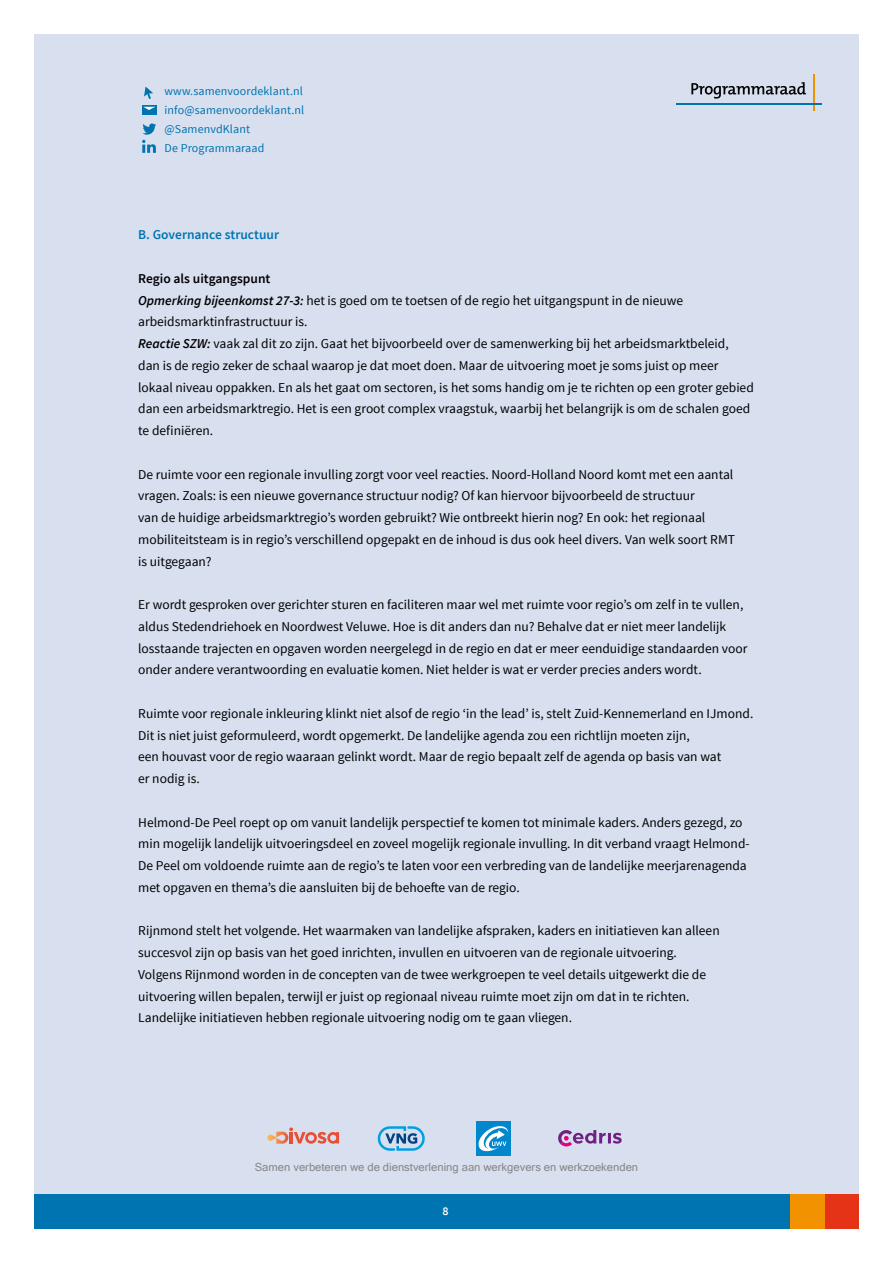
<style>
.page{position:relative;width:893px;height:1263px;background:#fff}
.page>*{position:absolute;margin:0;border:0;box-sizing:border-box;transform-origin:0 0}
.Bodytekst{font:13.5px/21.8px "Source Sans Pro";color:#000}
.Subtussenkop{font:600 13.5px "Source Sans Pro";color:#0074b0}
.Subtussenkop-2{font:600 13.5px "Source Sans Pro";color:#000}
.Bodytekst_Tabel{font:12px "Source Sans Pro";letter-spacing:.01em;color:#0074b0}
.t1{font:600 12px "Source Sans Pro";color:#fff}
.t2{font:11.25px "Microsoft Sans Serif";color:#868686}
.s1{font-weight:600;font-style:italic}
</style>
<div class="page">
<div style="left:34px;top:34px;width:825px;height:1195px;background:#d8e0f0"></div>
<div style="left:34px;top:1195px;width:763px;height:34px;background:#0074b0"></div>
<div style="left:825px;top:1195px;width:34px;height:34px;background:#e43317"></div>
<div style="left:791px;top:1195px;width:34px;height:34px;background:#f39200"></div>
<svg style="left:378px;top:1126px;width:47px;height:25px"></svg>
<svg style="left:558px;top:1130px;width:64px;height:16px"></svg>
<svg style="left:267px;top:1127px;width:72px;height:17px"></svg>
<div style="left:476px;top:1121px;width:35px;height:35px;background:#0087cc"></div>
<svg style="left:478px;top:1126px;width:30px;height:26px"></svg>
<hr style="left:813px;top:74px;width:2px;height:37px;background:#f39200">
<hr style="left:676px;top:103px;width:145px;height:2px;background:#0074b0">
<svg style="left:691px;top:82px;width:115px;height:17px"></svg>
<svg style="left:142px;top:123px;width:14px;height:30px"></svg>
<svg style="left:142px;top:105px;width:15px;height:10px"></svg>
<svg style="left:143px;top:107px;width:13px;height:3px"></svg>
<svg style="left:144px;top:87px;width:9px;height:12px"></svg>
<p class="Bodytekst_Tabel" style="left:165px;top:84px;width:140px">www.samenvoordeklant.nl</p>
<p class="Bodytekst_Tabel" style="left:165px;top:103px;width:141px">info@samenvoordeklant.nl</p>
<p class="Bodytekst_Tabel" style="left:165px;top:122px;width:87px">@SamenvdKlant</p>
<p class="Bodytekst_Tabel" style="left:165px;top:141px;width:101px">De Programmaraad</p>
<h3 class="Subtussenkop" style="left:138px;top:226px;width:142px">B. Governance structuur</h3>
<h3 class="Subtussenkop-2" style="left:138px;top:270px;width:134px">Regio als uitgangspunt</h3>
<h2 class="Bodytekst" style="left:138px;top:289px;width:547px"><span class="s1">Opmerking bijeenkomst 27-3:</span> het is goed om te toetsen of de regio het uitgangspunt in de nieuwe arbeidsmarktinfrastructuur is.</h2>
<h2 class="Bodytekst" style="left:138px;top:333px;width:617px"><span class="s1">Reactie SZW:</span> vaak zal dit zo zijn. Gaat het bijvoorbeeld over de samenwerking bij het arbeidsmarktbeleid, dan is de regio zeker de schaal waarop je dat moet doen. Maar de uitvoering moet je soms juist op meer lokaal niveau oppakken. En als het gaat om sectoren, is het soms handig om je te richten op een groter gebied dan een arbeidsmarktregio. Het is een groot complex vraagstuk, waarbij het belangrijk is om de schalen goed te definiëren.</h2>
<h2 class="Bodytekst" style="left:138px;top:463px;width:598px">De ruimte voor een regionale invulling zorgt voor veel reacties. Noord-Holland Noord komt met een aantal vragen. Zoals: is een nieuwe governance structuur nodig? Of kan hiervoor bijvoorbeeld de structuur<br>van de huidige arbeidsmarktregio’s worden gebruikt? Wie ontbreekt hierin nog? En ook: het regionaal mobiliteitsteam is in regio’s verschillend opgepakt en de inhoud is dus ook heel divers. Van welk soort RMT is uitgegaan?</h2>
<h2 class="Bodytekst" style="left:138px;top:594px;width:611px">Er wordt gesproken over gerichter sturen en faciliteren maar wel met ruimte voor regio’s om zelf in te vullen, aldus Stedendriehoek en Noordwest Veluwe. Hoe is dit anders dan nu? Behalve dat er niet meer landelijk losstaande trajecten en opgaven worden neergelegd in de regio en dat er meer eenduidige standaarden voor onder andere verantwoording en evaluatie komen. Niet helder is wat er verder precies anders wordt.</h2>
<h2 class="Bodytekst" style="left:138px;top:703px;width:617px">Ruimte voor regionale inkleuring klinkt niet alsof de regio ‘in the lead’ is, stelt Zuid-Kennemerland en IJmond.<br>Dit is niet juist geformuleerd, wordt opgemerkt. De landelijke agenda zou een richtlijn moeten zijn,<br>een houvast voor de regio waaraan gelinkt wordt. Maar de regio bepaalt zelf de agenda op basis van wat<br>er nodig is.</h2>
<h2 class="Bodytekst" style="left:138px;top:811px;width:613px">Helmond-De Peel roept op om vanuit landelijk perspectief te komen tot minimale kaders. Anders gezegd, zo min mogelijk landelijk uitvoeringsdeel en zoveel mogelijk regionale invulling. In dit verband vraagt Helmond-De Peel om voldoende ruimte aan de regio’s te laten voor een verbreding van de landelijke meerjarenagenda met opgaven en thema’s die aansluiten bij de behoefte van de regio.</h2>
<h2 class="Bodytekst" style="left:138px;top:920px;width:583px">Rijnmond stelt het volgende. Het waarmaken van landelijke afspraken, kaders en initiatieven kan alleen succesvol zijn op basis van het goed inrichten, invullen en uitvoeren van de regionale uitvoering.<br>Volgens Rijnmond worden in de concepten van de twee werkgroepen te veel details uitgewerkt die de uitvoering willen bepalen, terwijl er juist op regionaal niveau ruimte moet zijn om dat in te richten.<br>Landelijke initiatieven hebben regionale uitvoering nodig om te gaan vliegen.</h2>
<p class="t2" style="left:255px;top:1161px;width:385px">Samen verbeteren we de dienstverlening aan werkgevers en werkzoekenden</p>
<p class="t1" style="left:442px;top:1203px;width:8px">8</p>
</div>
